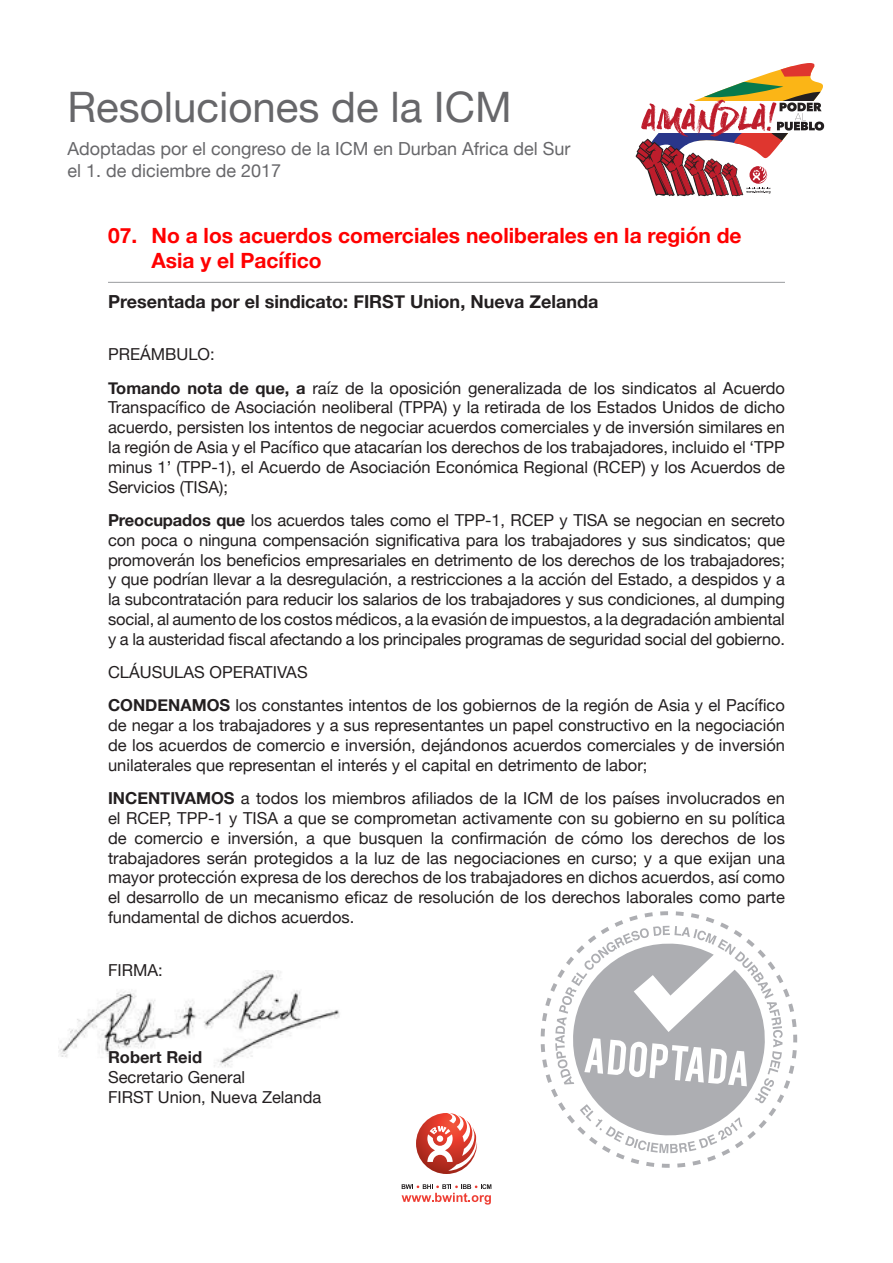
<style>
.page{position:relative;width:893px;height:1263px;background:#fff}
.page>*{position:absolute;margin:0;border:0;box-sizing:border-box;transform-origin:0 0}
.t1{font:42px "Helvetica Neue";color:#67676a}
.t2{font:700 21px/25.2px "Helvetica Neue";color:#f00}
.t3{font:18px/21.6px "Helvetica Neue";color:#67676a}
.t4{font:700 18px "Helvetica Neue";color:#231f20}
.t5{font:16.5px/19.8px "Helvetica Neue";color:#231f20;text-align:justify}
.t6{font:700 16.5px "Helvetica Neue";color:#231f20}
.s1{font-weight:700}
</style>
<div class="page">
<svg style="left:416px;top:1113px;width:62px;height:61px"></svg>
<svg style="left:402px;top:1184px;width:89px;height:20px"></svg>
<svg style="left:636px;top:63px;width:189px;height:133px"></svg>
<img style="left:58px;top:970px;width:282px;height:97px">
<hr style="left:108px;top:282px;width:677px;height:1px;background:#999b9e">
<svg style="left:541px;top:911px;width:256px;height:257px"></svg>
<svg style="left:555px;top:926px;width:228px;height:227px"></svg>
<h1 class="t1" style="left:68px;top:77px;width:446px">Resoluciones de la ICM</h1>
<p class="t3" style="left:68px;top:139px;width:505px">Adoptadas por el congreso de la ICM en Durban Africa del Sur el 1. de diciembre de 2017</p>
<p class="t2" style="left:151px;top:224px;width:592px;text-indent:-43px">07. No a los acuerdos comerciales neoliberales en la región de<br>Asia y el Pacífico</p>
<p class="t4" style="left:108px;top:287px;width:492px">Presentada por el sindicato: FIRST Union, Nueva Zelanda</p>
<p class="t5" style="left:108px;top:339px;width:678px;line-height:33.3px">PREÁMBULO:<br><span class="s1">Tomando nota de que, a</span> raíz de la oposición generalizada de los sindicatos al Acuerdo</p>
<p class="t5" style="left:108px;top:399px;width:678px">Transpacífico de Asociación neoliberal (TPPA) y la retirada de los Estados Unidos de dicho acuerdo, persisten los intentos de negociar acuerdos comerciales y de inversión similares en la región de Asia y el Pacífico que atacarían los derechos de los trabajadores, incluido el ‘TPP minus 1’ (TPP-1), el Acuerdo de Asociación Económica Regional (RCEP) y los Acuerdos de Servicios (TISA);</p>
<p class="t5" style="left:108px;top:511px;width:678px"><span class="s1">Preocupados que</span> los acuerdos tales como el TPP-1, RCEP y TISA se negocian en secreto con poca o ninguna compensación significativa para los trabajadores y sus sindicatos; que promoverán los beneficios empresariales en detrimento de los derechos de los trabajadores; y que podrían llevar a la desregulación, a restricciones a la acción del Estado, a despidos y a la subcontratación para reducir los salarios de los trabajadores y sus condiciones, al dumping social, al aumento de los costos médicos, a la evasión de impuestos, a la degradación ambiental y a la austeridad fiscal afectando a los principales programas de seguridad social del gobierno.</p>
<p class="t5" style="left:108px;top:656px;width:678px;line-height:33.3px">CLÁUSULAS OPERATIVAS<br><span class="s1">CONDENAMOS</span> los constantes intentos de los gobiernos de la región de Asia y el Pacífico</p>
<p class="t5" style="left:108px;top:716px;width:678px">de negar a los trabajadores y a sus representantes un papel constructivo en la negociación de los acuerdos de comercio e inversión, dejándonos acuerdos comerciales y de inversión unilaterales que representan el interés y el capital en detrimento de labor;</p>
<p class="t5" style="left:108px;top:789px;width:678px"><span class="s1">INCENTIVAMOS</span> a todos los miembros afiliados de la ICM de los países involucrados en el RCEP, TPP-1 y TISA a que se comprometan activamente con su gobierno en su política de comercio e inversión, a que busquen la confirmación de cómo los derechos de los trabajadores serán protegidos a la luz de las negociaciones en curso; y a que exijan una mayor protección expresa de los derechos de los trabajadores en dichos acuerdos, así como el desarrollo de un mecanismo eficaz de resolución de los derechos laborales como parte fundamental de dichos acuerdos.</p>
<p class="t5" style="left:108px;top:962px;width:56px">FIRMA:</p>
<p class="t6" style="left:108px;top:1044px;width:96px">Robert Reid</p>
<p class="t5" style="left:108px;top:1068px;width:215px">Secretario General<br>FIRST Union, Nueva Zelanda</p>
</div>
